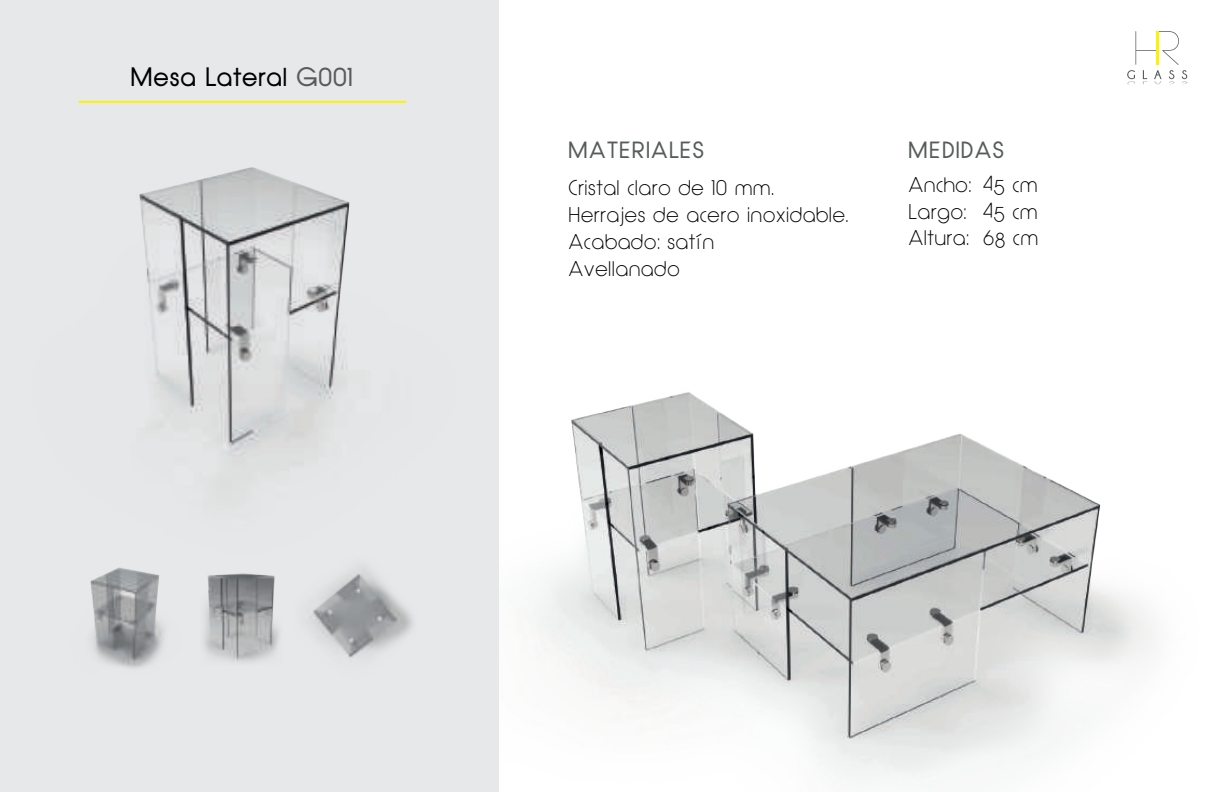
<style>
.page{position:relative;width:1224px;height:792px;background:#fff}
.page>*{position:absolute;margin:0;border:0;box-sizing:border-box;transform-origin:0 0}
.t1{font:700 25px "Quinfo";letter-spacing:.05em;color:#000001}
.t2{font:700 22px "Quinfo";letter-spacing:.1em;color:#565c5a}
.t3{font:20px/26.5px "Quinfo";letter-spacing:.05em;color:#000001}
.s1{color:#565c5a}
</style>
<div class="page">
<img style="left:531px;top:392px;width:625px;height:389px">
<div style="left:0;top:0;width:499px;height:792px;background:#e7e8e9"></div>
<svg style="left:1127px;top:31px;width:60px;height:54px"></svg>
<hr style="left:79px;top:101px;width:327px;height:2px;background:#fff101">
<img style="left:139px;top:167px;width:211px;height:318px">
<img style="left:308px;top:567px;width:105px;height:91px">
<img style="left:90px;top:567px;width:74px;height:101px">
<img style="left:204px;top:573px;width:75px;height:90px">
<p class="t1" style="left:131px;top:61px;width:223px">Mesa Lateral <span class="s1">G001</span></p>
<p class="t2" style="left:569px;top:137px;width:137px">MATERIALES</p>
<p class="t3" style="left:569px;top:174px;width:281px;line-height:26.9px">Cristal claro de 10 mm.<br>Herrajes de acero inoxidable.<br>Acabado: satín</p>
<p class="t3" style="left:569px;top:255px;width:112px">Avellanado</p>
<p class="t2" style="left:909px;top:137px;width:97px">MEDIDAS</p>
<p class="t3" style="left:909px;top:172px;width:63px">Ancho:<br>Largo:<br>Altura:</p>
<p class="t3" style="left:984px;top:172px;width:56px;text-align:justify">45 cm 45 cm 68 cm</p>
</div>
